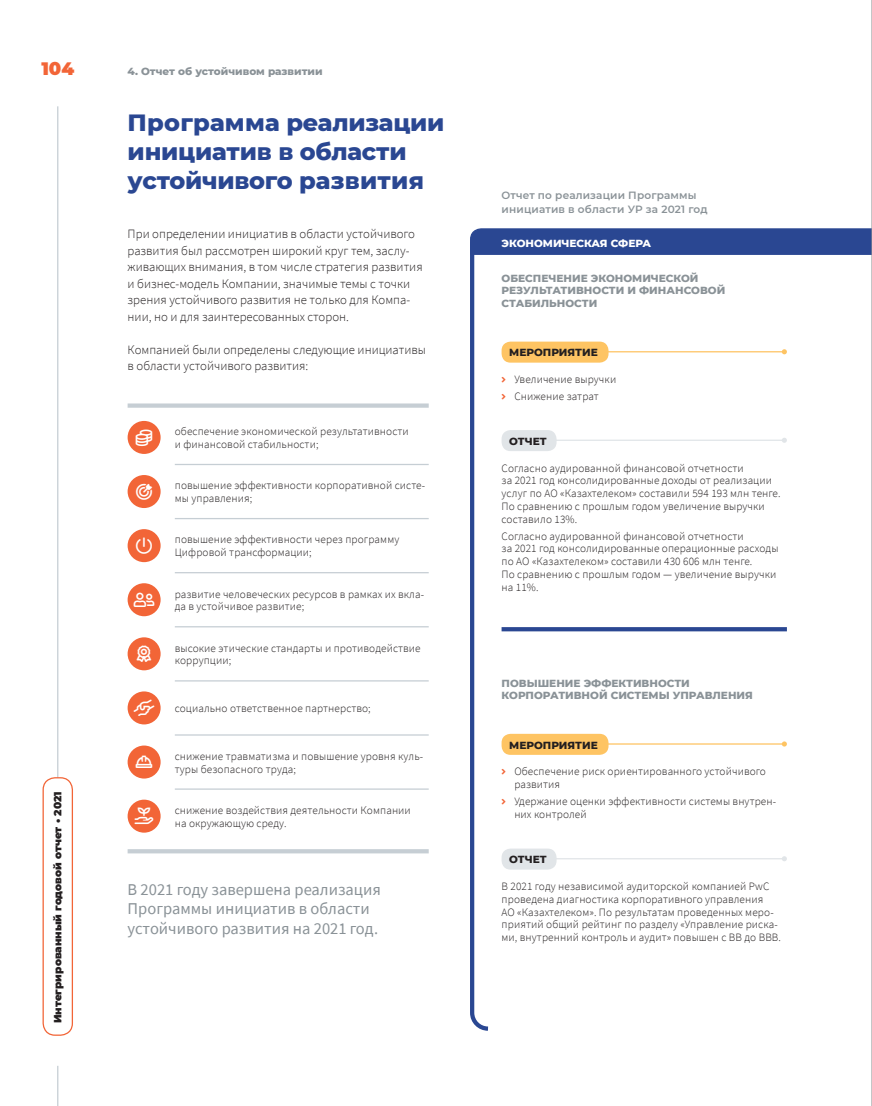
<style>
.page{position:relative;width:872px;height:1106px;background:#fff}
.page>*{position:absolute;margin:0;border:0;box-sizing:border-box;transform-origin:0 0}
.Заг__2{font:800 24px/28.8px "Montserrat";letter-spacing:-.01em;color:#2a4792}
.t1{font:900 18px "Montserrat";color:#f26537}
.Цитата{font:16.5px/19.5px "Source Sans Pro";color:#8a9297}
.t2{font:16.5px "Font Awesome 5 Pro";color:#fff}
.Наборный{font:300 12.75px/16.5px "Source Sans Pro";color:#231f20}
.Наборный_Мелкий{font:300 11.25px/12.8px "Source Sans Pro";letter-spacing:.01em;color:#231f20}
.Текст_3{font:800 10.5px/12.8px "Montserrat";color:#8a9297}
.Название_табл_инфогр{font:600 10.5px "Montserrat";letter-spacing:.015em;color:#8a9297}
.Текст_3-2{font:800 10.5px "Montserrat";color:#231f20}
.t3{font:900 10.5px "Montserrat";color:#231f20}
.Текст_3-3{font:800 10.5px "Montserrat";color:#fff}
.s1{color:#f26537}
</style>
<div class="page">
<hr style="left:128px;top:849px;width:301px;height:4px;background:#c6ced4">
<div style="left:128px;top:403px;width:301px;height:5px;background:#c6ced4"></div>
<hr style="left:175px;top:464px;width:254px;height:1px;background:#c6ced4">
<hr style="left:175px;top:518px;width:254px;height:1px;background:#c6ced4">
<hr style="left:175px;top:572px;width:254px;height:1px;background:#c6ced4">
<hr style="left:175px;top:626px;width:254px;height:1px;background:#c6ced4">
<hr style="left:175px;top:734px;width:254px;height:1px;background:#c6ced4">
<hr style="left:175px;top:680px;width:254px;height:1px;background:#c6ced4">
<hr style="left:175px;top:788px;width:254px;height:1px;background:#c6ced4">
<div style="left:128px;top:421px;width:33px;height:33px;background:#f26537;border-radius:50%"></div>
<div style="left:128px;top:475px;width:33px;height:33px;background:#f26537;border-radius:50%"></div>
<div style="left:128px;top:529px;width:33px;height:33px;background:#f26537;border-radius:50%"></div>
<div style="left:128px;top:583px;width:33px;height:33px;background:#f26537;border-radius:50%"></div>
<div style="left:128px;top:637px;width:33px;height:33px;background:#f26537;border-radius:50%"></div>
<div style="left:128px;top:691px;width:33px;height:33px;background:#f26537;border-radius:50%"></div>
<div style="left:128px;top:745px;width:33px;height:33px;background:#f26537;border-radius:50%"></div>
<div style="left:128px;top:799px;width:33px;height:33px;background:#f26537;border-radius:50%"></div>
<svg style="left:470px;top:228px;width:401px;height:803px"></svg>
<hr style="left:57px;top:106px;width:1px;height:792px;background:#c6ced4">
<hr style="left:57px;top:1065px;width:1px;height:41px;background:#c6ced4">
<div style="left:43px;top:777px;width:29px;height:258px;background:#fff;border-radius:12px"></div>
<div style="left:43px;top:777px;width:30px;height:258px;border:1px solid #f26537;border-radius:12px"></div>
<hr style="left:871px;top:0;width:1px;height:1106px;background:#939598">
<h2 class="t1" style="left:41px;top:55px;width:34px">104</h2>
<p class="t3" style="left:50px;top:1023px;width:233px;rotate:-90deg">Интегрированный годовой отчет • 2021</p>
<p class="Текст_3" style="left:128px;top:64px;width:197px">4. Отчет об устойчивом развитии</p>
<p class="Заг__2" style="left:128px;top:107px;width:318px">Программа реализации инициатив в области устойчивого развития</p>
<p class="Наборный" style="left:128px;top:226px;width:296px">При определении инициатив в области устойчивого развития был рассмотрен широкий круг тем, заслу&shy;живающих внимания, в том числе стратегия развития и бизнес-модель Компании, значимые темы с точки зрения устойчивого развития не только для Компа&shy;нии, но и для заинтересованных сторон.</p>
<p class="Наборный" style="left:128px;top:341px;width:300px">Компанией были определены следующие инициативы в области устойчивого развития:</p>
<p class="Наборный_Мелкий" style="left:175px;top:425px;width:235px">обеспечение экономической результативности</p>
<p class="t2" style="left:136px;top:429px;width:18px">□■▲</p>
<p class="Наборный_Мелкий" style="left:175px;top:438px;width:145px">и финансовой стабильности;</p>
<p class="Наборный_Мелкий" style="left:175px;top:479px;width:252px">повышение эффективности корпоративной систе&shy;мы управления;</p>
<p class="Наборный_Мелкий" style="left:175px;top:533px;width:226px">повышение эффективности через программу<br>Цифровой трансформации;</p>
<p class="Наборный_Мелкий" style="left:175px;top:587px;width:251px">развитие человеческих ресурсов в рамках их вкла&shy;да в устойчивое развитие;</p>
<p class="Наборный_Мелкий" style="left:175px;top:641px;width:247px">высокие этические стандарты и противодействие коррупции;</p>
<p class="t2" style="left:134px;top:699px;width:22px">■▲●■</p>
<p class="Наборный_Мелкий" style="left:175px;top:702px;width:197px">социально ответственное партнерство;</p>
<p class="Наборный_Мелкий" style="left:175px;top:749px;width:250px">снижение травматизма и повышение уровня куль&shy;туры безопасного труда;</p>
<p class="Наборный_Мелкий" style="left:175px;top:804px;width:237px">снижение воздействия деятельности Компании</p>
<p class="t2" style="left:135px;top:807px;width:20px">■□●■▲●■</p>
<p class="Наборный_Мелкий" style="left:175px;top:816px;width:113px">на окружающую среду.</p>
<p class="Цитата" style="left:128px;top:879px;width:255px">В 2021 году завершена реализация<br>Программы инициатив в области устойчивого развития на 2021 год.</p>
<p class="Название_табл_инфогр" style="left:501px;top:188px;width:196px">Отчет по реализации Программы</p>
<p class="Название_табл_инфогр" style="left:501px;top:201px;width:207px">инициатив в области УР за 2021 год</p>
<p class="Текст_3-3" style="left:501px;top:235px;width:151px">ЭКОНОМИЧЕСКАЯ СФЕРА</p>
<p class="Текст_3" style="left:501px;top:271px;width:225px">ОБЕСПЕЧЕНИЕ ЭКОНОМИЧЕСКОЙ<br>РЕЗУЛЬТАТИВНОСТИ И ФИНАНСОВОЙ<br>СТАБИЛЬНОСТИ</p>
<p class="Текст_3-2" style="left:509px;top:345px;width:90px">МЕРОПРИЯТИЕ</p>
<p class="Наборный_Мелкий" style="left:501px;top:373px;width:116px"><span class="s1">☑</span> Увеличение выручки</p>
<p class="Наборный_Мелкий" style="left:501px;top:390px;width:99px"><span class="s1">☑</span> Снижение затрат</p>
<p class="Текст_3-2" style="left:509px;top:433px;width:39px">ОТЧЕТ</p>
<p class="Наборный_Мелкий" style="left:501px;top:461px;width:280px">Согласно аудированной финансовой отчетности<br>за 2021 год консолидированные доходы от реализации услуг по АО «Казахтелеком» составили 594 193 млн тенге.<br>По сравнению с прошлым годом увеличение выручки составило 13%.</p>
<p class="Наборный_Мелкий" style="left:501px;top:529px;width:278px">Согласно аудированной финансовой отчетности<br>за 2021 год консолидированные операционные расходы по АО «Казахтелеком» составили 430 606 млн тенге.<br>По сравнению с прошлым годом — увеличение выручки на 11%.</p>
<p class="Текст_3" style="left:501px;top:676px;width:253px">ПОВЫШЕНИЕ ЭФФЕКТИВНОСТИ<br>КОРПОРАТИВНОЙ СИСТЕМЫ УПРАВЛЕНИЯ</p>
<p class="Текст_3-2" style="left:509px;top:737px;width:90px">МЕРОПРИЯТИЕ</p>
<p class="Наборный_Мелкий" style="left:514px;top:765px;width:253px;text-indent:-13px"><span class="s1">☑</span> Обеспечение риск ориентированного устойчивого развития</p>
<p class="Наборный_Мелкий" style="left:514px;top:795px;width:263px;text-indent:-13px"><span class="s1">☑</span> Удержание оценки эффективности системы внутрен&shy;них контролей</p>
<p class="Текст_3-2" style="left:509px;top:852px;width:39px">ОТЧЕТ</p>
<p class="Наборный_Мелкий" style="left:501px;top:880px;width:281px">В 2021 году независимой аудиторской компанией PwC проведена диагностика корпоративного управления<br>АО «Казахтелеком». По результатам проведенных меро&shy;приятий общий рейтинг по разделу «Управление риска&shy;ми, внутренний контроль и аудит» повышен с ВВ до ВВВ.</p>
</div>
